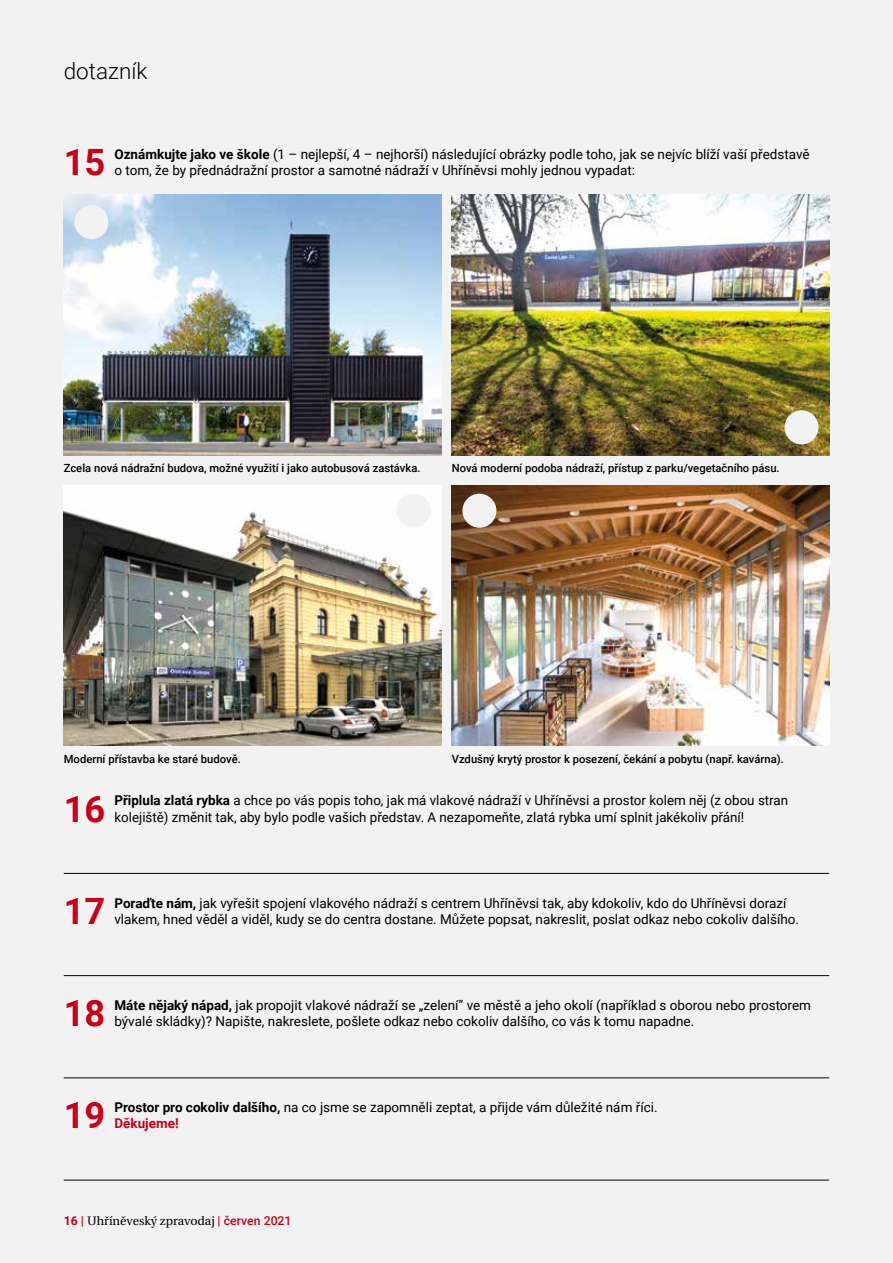
<style>
.page{position:relative;width:893px;height:1263px;background:#f2f2f3}
.page>*{position:absolute;margin:0;border:0;box-sizing:border-box;transform-origin:0 0}
.t1{font:700 36.3px "Roboto";color:#c90019}
.t2{font:300 22.5px "Roboto";color:#000}
.t3{font:13.5px/16.2px "Roboto";color:#000}
.t4{font:12.3px "Heuristica";color:#000}
.t5{font:500 11.25px "Roboto";color:#000}
.s1{font-weight:700}
.s2{font-weight:700;color:#c90019}
.s3{font-family:"Roboto";font-weight:700;color:#c90019}
.s4{font-family:"Roboto";font-weight:500;color:#c90019}
</style>
<div class="page">
<hr style="left:64px;top:873px;width:765px;height:1px;background:#000">
<hr style="left:64px;top:975px;width:765px;height:1px;background:#000">
<hr style="left:64px;top:1077px;width:765px;height:1px;background:#000">
<hr style="left:64px;top:1180px;width:765px;height:1px;background:#000">
<img style="left:64px;top:195px;width:377px;height:260px">
<img style="left:64px;top:485px;width:377px;height:261px">
<img style="left:452px;top:195px;width:377px;height:260px">
<img style="left:452px;top:485px;width:377px;height:261px">
<div style="left:74px;top:205px;width:34px;height:34px;background:#f2f2f3;border-radius:50%"></div>
<div style="left:396px;top:494px;width:35px;height:34px;background:#f2f2f3;border-radius:50%"></div>
<div style="left:784px;top:410px;width:35px;height:34px;background:#f2f2f3;border-radius:50%"></div>
<div style="left:462px;top:494px;width:34px;height:34px;background:#f2f2f3;border-radius:50%"></div>
<h2 class="t2" style="left:64px;top:55px;width:85px">dotazník</h2>
<h1 class="t1" style="left:64px;top:137px;width:43px">15</h1>
<p class="t3" style="left:114px;top:146px;width:697px"><span class="s1">Oznámkujte jako ve škole</span> (1 – nejlepší, 4 – nejhorší) následující obrázky podle toho, jak se nejvíc blíží vaší představě o tom, že by přednádražní prostor a samotné nádraží v Uhříněvsi mohly jednou vypadat:</p>
<p class="t5" style="left:64px;top:460px;width:358px">Zcela nová nádražní budova, možné využití i jako autobusová zastávka.</p>
<p class="t5" style="left:452px;top:460px;width:329px">Nová moderní podoba nádraží, přístup z parku/vegetačního pásu.</p>
<p class="t5" style="left:64px;top:751px;width:179px">Moderní přístavba ke staré budově.</p>
<p class="t5" style="left:452px;top:751px;width:334px">Vzdušný krytý prostor k posezení, čekání a pobytu (např. kavárna).</p>
<h1 class="t1" style="left:64px;top:783px;width:43px">16</h1>
<p class="t3" style="left:114px;top:792px;width:675px"><span class="s1">Připlula zlatá rybka</span> a chce po vás popis toho, jak má vlakové nádraží v Uhříněvsi a prostor kolem něj (z obou stran kolejiště) změnit tak, aby bylo podle vašich představ. A nezapomeňte, zlatá rybka umí splnit jakékoliv přání!</p>
<h1 class="t1" style="left:64px;top:885px;width:43px">17</h1>
<p class="t3" style="left:114px;top:894px;width:686px"><span class="s1">Poraďte nám,</span> jak vyřešit spojení vlakového nádraží s centrem Uhříněvsi tak, aby kdokoliv, kdo do Uhříněvsi dorazí vlakem, hned věděl a viděl, kudy se do centra dostane. Můžete popsat, nakreslit, poslat odkaz nebo cokoliv dalšího.</p>
<h1 class="t1" style="left:64px;top:988px;width:43px">18</h1>
<p class="t3" style="left:114px;top:996px;width:698px"><span class="s1">Máte nějaký nápad,</span> jak propojit vlakové nádraží se „zelení” ve městě a jeho okolí (například s oborou nebo prostorem bývalé skládky)? Napište, nakreslete, pošlete odkaz nebo cokoliv dalšího, co vás k tomu napadne.</p>
<h1 class="t1" style="left:64px;top:1090px;width:43px">19</h1>
<p class="t3" style="left:114px;top:1099px;width:545px"><span class="s1">Prostor pro cokoliv dalšího,</span> na co jsme se zapomněli zeptat, a přijde vám důležité nám říci.<br><span class="s2">Děkujeme!</span></p>
<p class="t4" style="left:64px;top:1211px;width:229px"><span class="s3">16 |</span> Uhříněveský zpravodaj <span class="s4">| červen 2021</span></p>
</div>
